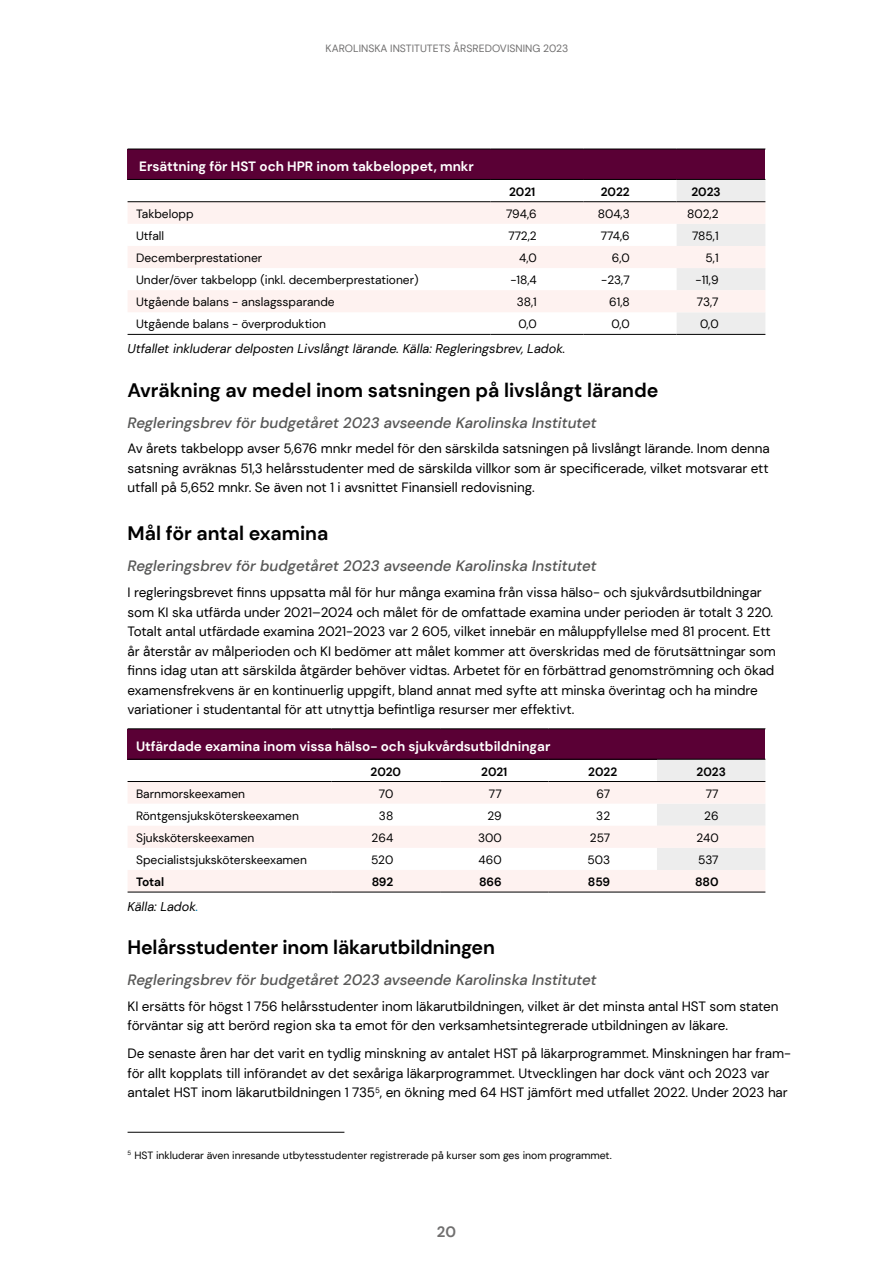
<style>
.page{position:relative;width:893px;height:1263px;background:#fff}
.page>*{position:absolute;margin:0;border:0;box-sizing:border-box;transform-origin:0 0}
.Rubrik_3{font:700 19.5px "DM Sans";color:#000}
.Ingress_kursiv_grå_80{font:italic 500 15px "DM Sans";color:#575756}
.t1{font:700 15px "DM Sans";color:#706f6f}
.BRÖDTEXT_2023{font:13.5px/19.5px "DM Sans";letter-spacing:-.005em;color:#000}
.Tabellhuvud{font:700 13.5px "DM Sans";color:#fff}
.Bildtext{font:italic 12.75px "DM Sans";color:#000}
.Källa{font:italic 12.75px "DM Sans";color:#000}
.Tabelltext{font:12px "DM Sans";color:#000}
.Tabelltext-2{font:700 12px "DM Sans";letter-spacing:-.005em;color:#000}
.Fotnot{font:10.5px "DM Sans";color:#000}
.t2{font:10.5px "DM Sans";color:#706f6f}
.s1{color:#007cb0}
</style>
<div class="page">
<div style="left:128px;top:149px;width:637px;height:30px;background:#5a0035"></div>
<div style="left:677px;top:180px;width:88px;height:154px;background:#ededed"></div>
<svg style="left:128px;top:202px;width:637px;height:110px;fill:#fef2f0"></svg>
<hr style="left:128px;top:149px;width:363px;height:1px;background:#000">
<hr style="left:491px;top:149px;width:93px;height:1px;background:#000">
<hr style="left:584px;top:149px;width:93px;height:1px;background:#000">
<hr style="left:677px;top:149px;width:88px;height:1px;background:#000">
<hr style="left:128px;top:179px;width:363px;height:1px;background:#000">
<hr style="left:491px;top:179px;width:93px;height:1px;background:#000">
<hr style="left:584px;top:179px;width:93px;height:1px;background:#000">
<hr style="left:677px;top:179px;width:88px;height:1px;background:#000">
<hr style="left:128px;top:201px;width:363px;height:1px;background:#000">
<hr style="left:491px;top:201px;width:93px;height:1px;background:#000">
<hr style="left:584px;top:201px;width:93px;height:1px;background:#000">
<hr style="left:677px;top:201px;width:88px;height:1px;background:#000">
<hr style="left:128px;top:334px;width:363px;height:1px;background:#000">
<hr style="left:491px;top:334px;width:93px;height:1px;background:#000">
<hr style="left:584px;top:334px;width:93px;height:1px;background:#000">
<hr style="left:677px;top:334px;width:88px;height:1px;background:#000">
<div style="left:128px;top:729px;width:637px;height:30px;background:#5a0035"></div>
<div style="left:657px;top:760px;width:108px;height:21px;background:#ededed"></div>
<svg style="left:128px;top:782px;width:637px;height:110px;fill:#fef2f0"></svg>
<hr style="left:128px;top:728px;width:204px;height:1px;background:#000">
<hr style="left:332px;top:728px;width:108px;height:1px;background:#000">
<hr style="left:440px;top:728px;width:109px;height:1px;background:#000">
<hr style="left:549px;top:728px;width:108px;height:1px;background:#000">
<hr style="left:657px;top:728px;width:108px;height:1px;background:#000">
<hr style="left:128px;top:759px;width:204px;height:1px;background:#000">
<hr style="left:332px;top:759px;width:108px;height:1px;background:#000">
<hr style="left:440px;top:759px;width:109px;height:1px;background:#000">
<hr style="left:549px;top:759px;width:108px;height:1px;background:#000">
<hr style="left:657px;top:759px;width:108px;height:1px;background:#000">
<hr style="left:128px;top:892px;width:204px;height:1px;background:#000">
<hr style="left:332px;top:892px;width:108px;height:1px;background:#000">
<hr style="left:440px;top:892px;width:109px;height:1px;background:#000">
<hr style="left:549px;top:892px;width:108px;height:1px;background:#000">
<hr style="left:657px;top:892px;width:108px;height:1px;background:#000">
<hr style="left:128px;top:781px;width:204px;height:1px;background:#000">
<hr style="left:332px;top:781px;width:108px;height:1px;background:#000">
<hr style="left:440px;top:781px;width:109px;height:1px;background:#000">
<hr style="left:549px;top:781px;width:108px;height:1px;background:#000">
<hr style="left:657px;top:781px;width:108px;height:1px;background:#000">
<hr style="left:128px;top:1132px;width:216px;height:1px;background:#000">
<p class="t2" style="left:326px;top:42px;width:244px">KAROLINSKA INSTITUTETS ÅRSREDOVISNING 2023</p>
<p class="Tabellhuvud" style="left:139px;top:158px;width:336px">Ersättning för HST och HPR inom takbeloppet, mnkr</p>
<p class="Tabelltext-2" style="left:509px;top:184px;width:28px">2021</p>
<p class="Tabelltext-2" style="left:601px;top:184px;width:30px">2022</p>
<p class="Tabelltext-2" style="left:691px;top:184px;width:31px">2023</p>
<p class="Tabelltext" style="left:136px;top:206px;width:59px">Takbelopp</p>
<p class="Tabelltext" style="left:506px;top:206px;width:32px">794,6</p>
<p class="Tabelltext" style="left:598px;top:206px;width:34px">804,3</p>
<p class="Tabelltext" style="left:687px;top:206px;width:33px">802,2</p>
<p class="Tabelltext" style="left:136px;top:228px;width:30px">Utfall</p>
<p class="Tabelltext" style="left:508px;top:228px;width:30px">772,2</p>
<p class="Tabelltext" style="left:601px;top:228px;width:31px">774,6</p>
<p class="Tabelltext" style="left:692px;top:228px;width:28px">785,1</p>
<p class="Tabelltext" style="left:136px;top:250px;width:128px">Decemberprestationer</p>
<p class="Tabelltext" style="left:519px;top:250px;width:19px">4,0</p>
<p class="Tabelltext" style="left:612px;top:250px;width:20px">6,0</p>
<p class="Tabelltext" style="left:705px;top:250px;width:15px">5,1</p>
<p class="Tabelltext" style="left:136px;top:273px;width:284px">Under/över takbelopp (inkl. decemberprestationer)</p>
<p class="Tabelltext" style="left:510px;top:273px;width:28px">-18,4</p>
<p class="Tabelltext" style="left:601px;top:273px;width:30px">-23,7</p>
<p class="Tabelltext" style="left:695px;top:273px;width:25px">-11,9</p>
<p class="Tabelltext" style="left:136px;top:295px;width:200px">Utgående balans - anslagssparande</p>
<p class="Tabelltext" style="left:517px;top:295px;width:22px">38,1</p>
<p class="Tabelltext" style="left:609px;top:295px;width:22px">61,8</p>
<p class="Tabelltext" style="left:697px;top:295px;width:23px">73,7</p>
<p class="Tabelltext" style="left:136px;top:317px;width:192px">Utgående balans - överproduktion</p>
<p class="Tabelltext" style="left:518px;top:317px;width:20px">0,0</p>
<p class="Tabelltext" style="left:611px;top:317px;width:20px">0,0</p>
<p class="Tabelltext" style="left:700px;top:317px;width:20px">0,0</p>
<p class="Bildtext" style="left:128px;top:341px;width:439px">Utfallet inkluderar delposten Livslångt lärande. Källa: Regleringsbrev, Ladok.</p>
<p class="Rubrik_3" style="left:128px;top:378px;width:532px">Avräkning av medel inom satsningen på livslångt lärande</p>
<p class="Ingress_kursiv_grå_80" style="left:128px;top:413px;width:471px">Regleringsbrev för budgetåret 2023 avseende Karolinska Institutet</p>
<p class="BRÖDTEXT_2023" style="left:128px;top:439px;width:644px;text-align:justify">Av årets takbelopp avser 5,676 mnkr medel för den särskilda satsningen på livslångt lärande. Inom denna satsning avräknas 51,3 helårsstudenter med de särskilda villkor som är specificerade, vilket motsvarar ett utfall på 5,652 mnkr. Se även not 1 i avsnittet Finansiell redovisning.</p>
<p class="Rubrik_3" style="left:128px;top:521px;width:202px">Mål för antal examina</p>
<p class="Ingress_kursiv_grå_80" style="left:128px;top:557px;width:471px">Regleringsbrev för budgetåret 2023 avseende Karolinska Institutet</p>
<p class="BRÖDTEXT_2023" style="left:128px;top:583px;width:650px">I regleringsbrevet finns uppsatta mål för hur många examina från vissa hälso- och sjukvårdsutbildningar som KI ska utfärda under 2021–2024 och målet för de omfattade examina under perioden är totalt 3 220.<br>Totalt antal utfärdade examina 2021-2023 var 2 605, vilket innebär en måluppfyllelse med 81 procent. Ett år återstår av målperioden och KI bedömer att målet kommer att överskridas med de förutsättningar som finns idag utan att särskilda åtgärder behöver vidtas. Arbetet för en förbättrad genomströmning och ökad examensfrekvens är en kontinuerlig uppgift, bland annat med syfte att minska överintag och ha mindre variationer i studentantal för att utnyttja befintliga resurser mer effektivt.</p>
<p class="Tabellhuvud" style="left:136px;top:737px;width:416px">Utfärdade examina inom vissa hälso- och sjukvårdsutbildningar</p>
<p class="Tabelltext-2" style="left:371px;top:764px;width:32px">2020</p>
<p class="Tabelltext-2" style="left:481px;top:764px;width:28px">2021</p>
<p class="Tabelltext-2" style="left:588px;top:764px;width:30px">2022</p>
<p class="Tabelltext-2" style="left:697px;top:764px;width:31px">2023</p>
<p class="Tabelltext" style="left:136px;top:786px;width:110px">Barnmorskeexamen</p>
<p class="Tabelltext" style="left:379px;top:786px;width:16px">70</p>
<p class="Tabelltext" style="left:489px;top:786px;width:14px">77</p>
<p class="Tabelltext" style="left:597px;top:786px;width:15px">67</p>
<p class="Tabelltext" style="left:706px;top:786px;width:14px">77</p>
<p class="Tabelltext" style="left:136px;top:808px;width:164px">Röntgensjuksköterskeexamen</p>
<p class="Tabelltext" style="left:379px;top:808px;width:16px">38</p>
<p class="Tabelltext" style="left:487px;top:808px;width:16px">29</p>
<p class="Tabelltext" style="left:596px;top:808px;width:15px">32</p>
<p class="Tabelltext" style="left:704px;top:808px;width:16px">26</p>
<p class="Tabelltext" style="left:136px;top:830px;width:120px">Sjuksköterskeexamen</p>
<p class="Tabelltext" style="left:372px;top:830px;width:23px">264</p>
<p class="Tabelltext" style="left:478px;top:830px;width:25px">300</p>
<p class="Tabelltext" style="left:590px;top:830px;width:22px">257</p>
<p class="Tabelltext" style="left:696px;top:830px;width:24px">240</p>
<p class="Tabelltext" style="left:136px;top:852px;width:172px">Specialistsjuksköterskeexamen</p>
<p class="Tabelltext" style="left:371px;top:852px;width:24px">520</p>
<p class="Tabelltext" style="left:479px;top:852px;width:25px">460</p>
<p class="Tabelltext" style="left:587px;top:852px;width:24px">503</p>
<p class="Tabelltext" style="left:698px;top:852px;width:22px">537</p>
<p class="Tabelltext-2" style="left:136px;top:874px;width:30px">Total</p>
<p class="Tabelltext-2" style="left:372px;top:874px;width:23px">892</p>
<p class="Tabelltext-2" style="left:479px;top:874px;width:24px">866</p>
<p class="Tabelltext-2" style="left:588px;top:874px;width:24px">859</p>
<p class="Tabelltext-2" style="left:695px;top:874px;width:25px">880</p>
<p class="Källa" style="left:128px;top:898px;width:72px">Källa: Ladok<span class="s1">.</span></p>
<p class="Rubrik_3" style="left:128px;top:935px;width:369px">Helårsstudenter inom läkarutbildningen</p>
<p class="Ingress_kursiv_grå_80" style="left:128px;top:970px;width:471px">Regleringsbrev för budgetåret 2023 avseende Karolinska Institutet</p>
<p class="BRÖDTEXT_2023" style="left:128px;top:996px;width:652px">KI ersätts för högst 1 756 helårsstudenter inom läkarutbildningen, vilket är det minsta antal HST som staten förväntar sig att berörd region ska ta emot för den verksamhetsintegrerade utbildningen av läkare.</p>
<p class="BRÖDTEXT_2023" style="left:128px;top:1044px;width:665px">De senaste åren har det varit en tydlig minskning av antalet HST på läkarprogrammet. Minskningen har fram&shy;för allt kopplats till införandet av det sexåriga läkarprogrammet. Utvecklingen har dock vänt och 2023 var antalet HST inom läkarutbildningen 1 735<sup>5</sup>, en ökning med 64 HST jämfört med utfallet 2022. Under 2023 har</p>
<p class="Fotnot" style="left:128px;top:1149px;width:486px"><sup>5</sup> HST inkluderar även inresande utbytesstudenter registrerade på kurser som ges inom programmet.</p>
<p class="t1" style="left:437px;top:1222px;width:21px">20</p>
</div>
